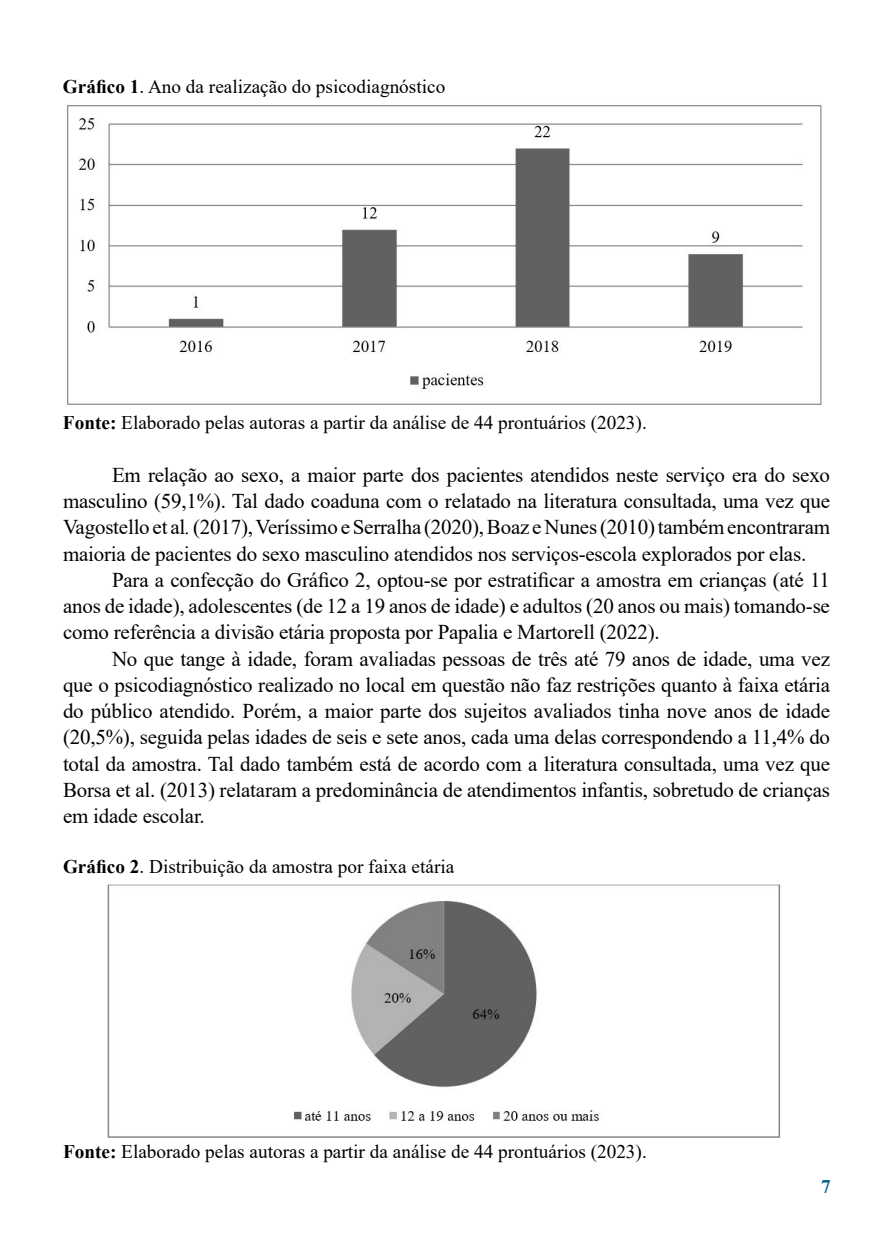
<style>
.page{position:relative;width:893px;height:1241px;background:#fff}
.page>*{position:absolute;margin:0;border:0;box-sizing:border-box;transform-origin:0 0}
.t1{font:21px/26.2px "Times New Roman";letter-spacing:-.01em;color:#000;text-align:justify}
.t2{font:19.25px "Times New Roman";color:#000}
.t3{font:700 19.25px "Times New Roman";color:#00628b}
.s1{font-weight:700}
.s2{font-style:italic}
</style>
<div class="page">
<img style="left:67px;top:105px;width:755px;height:300px">
<img style="left:107px;top:884px;width:674px;height:254px">
<p class="t2" style="left:63px;top:73px;width:384px"><span class="s1">Gráfico 1</span>. Ano da realização do psicodiagnóstico</p>
<p class="t2" style="left:63px;top:409px;width:585px"><span class="s1">Fonte:</span> Elaborado pelas autoras a partir da análise de 44 prontuários (2023).</p>
<p class="t1" style="left:63px;top:461px;width:769px;text-indent:49px">Em relação ao sexo, a maior parte dos pacientes atendidos neste serviço era do sexo masculino (59,1%). Tal dado coaduna com o relatado na literatura consultada, uma vez que Vagostello et al<span class="s2">.</span> (2017), Veríssimo e Serralha (2020), Boaz e Nunes (2010) também encontraram maioria de pacientes do sexo masculino atendidos nos serviços-escola explorados por elas.</p>
<p class="t1" style="left:63px;top:566px;width:768px;text-indent:49px">Para a confecção do Gráfico 2, optou-se por estratificar a amostra em crianças (até 11 anos de idade), adolescentes (de 12 a 19 anos de idade) e adultos (20 anos ou mais) tomando-se como referência a divisão etária proposta por Papalia e Martorell (2022).</p>
<p class="t1" style="left:63px;top:644px;width:769px;text-indent:49px">No que tange à idade, foram avaliadas pessoas de três até 79 anos de idade, uma vez que o psicodiagnóstico realizado no local em questão não faz restrições quanto à faixa etária do público atendido. Porém, a maior parte dos sujeitos avaliados tinha nove anos de idade (20,5%), seguida pelas idades de seis e sete anos, cada uma delas correspondendo a 11,4% do total da amostra. Tal dado também está de acordo com a literatura consultada, uma vez que Borsa et al. (2013) relataram a predominância de atendimentos infantis, sobretudo de crianças em idade escolar.</p>
<p class="t2" style="left:63px;top:852px;width:393px"><span class="s1">Gráfico 2</span>. Distribuição da amostra por faixa etária</p>
<p class="t2" style="left:63px;top:1138px;width:585px"><span class="s1">Fonte:</span> Elaborado pelas autoras a partir da análise de 44 prontuários (2023).</p>
<p class="t3" style="left:821px;top:1172px;width:11px">7</p>
</div>
